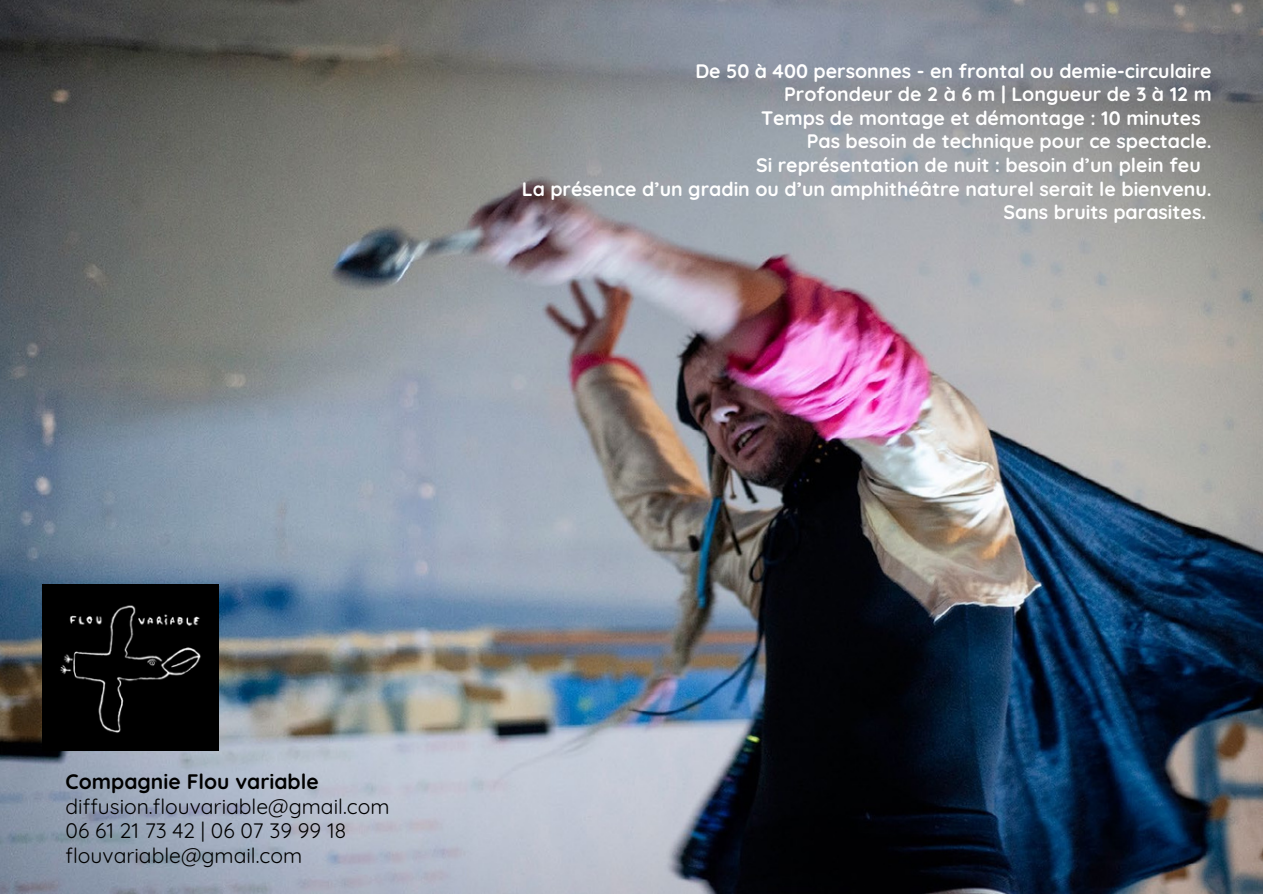
<style>
.page{position:relative;width:1263px;height:894px;background:#fff}
.page>*{position:absolute;margin:0;border:0;box-sizing:border-box;transform-origin:0 0}
.t1{font:21px "Quicksand";color:#000}
.t2{font:700 21px "Quicksand";color:#000}
.t3{font:700 19.5px/23.7px "Quicksand";color:#fff;text-align:right}
</style>
<div class="page">
<img style="left:0;top:0;width:1263px;height:893px">
<img style="left:43px;top:584px;width:175px;height:166px">
<p class="t3" style="left:695px;top:58px;width:518px">De 50 à 400 personnes - en frontal ou demie-circulaire</p>
<p class="t3" style="left:784px;top:82px;width:429px">Profondeur de 2 à 6 m | Longueur de 3 à 12 m</p>
<p class="t3" style="left:761px;top:106px;width:441px">Temps de montage et démontage : 10 minutes</p>
<p class="t3" style="left:807px;top:129px;width:407px">Pas besoin de technique pour ce spectacle.</p>
<p class="t3" style="left:756px;top:153px;width:446px">Si représentation de nuit : besoin d’un plein feu</p>
<p class="t3" style="left:522px;top:176px;width:692px">La présence d’un gradin ou d’un amphithéâtre naturel serait le bienvenu.<br>Sans bruits parasites.</p>
<p class="t2" style="left:66px;top:767px;width:255px">Compagnie Flou variable</p>
<p class="t1" style="left:66px;top:792px;width:325px">diffusion.flouvariable@gmail.com</p>
<p class="t1" style="left:66px;top:817px;width:282px">06 61 21 73 42 | 06 07 39 99 18</p>
<p class="t1" style="left:66px;top:841px;width:238px">flouvariable@gmail.com</p>
</div>
